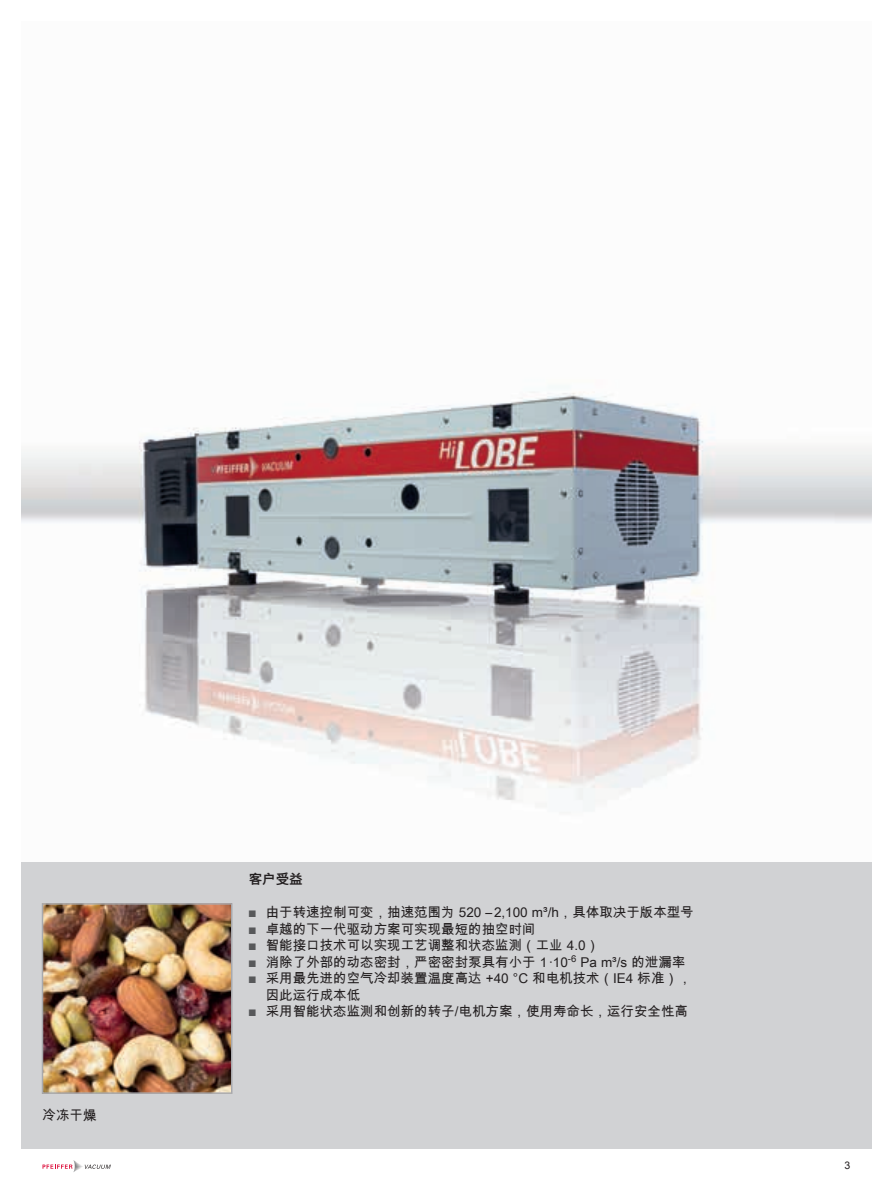
<style>
.page{position:relative;width:893px;height:1191px;background:#fff}
.page>*{position:absolute;margin:0;border:0;box-sizing:border-box;transform-origin:0 0}
.t1{font:13.5px/16.5px "Arial Unicode MS";color:#231f20}
.t2{font:700 13.5px "Arial Unicode MS";color:#231f20}
.t3{font:10.5px "Arial Unicode MS";color:#231f20}
.s1{color:#57585a}
</style>
<div class="page">
<svg style="left:43px;top:1160px;width:68px;height:12px"></svg>
<div style="left:21px;top:861px;width:851px;height:287px;background:#d1d2d4"></div>
<img style="left:45px;top:906px;width:184px;height:185px">
<div style="left:42px;top:903px;width:190px;height:191px;border:2px solid #a8a9ad"></div>
<img style="left:21px;top:392px;width:851px;height:419px">
<p class="t1" style="left:43px;top:1106px;width:55px">冷冻干燥</p>
<p class="t2" style="left:249px;top:869px;width:55px">客户受益</p>
<p class="t1" style="left:249px;top:904px;width:447px"><span class="s1">■</span> 由于转速控制可变，抽速范围为 520 –2,100 m³/h，具体取决于版本型号</p>
<p class="t1" style="left:249px;top:920px;width:289px"><span class="s1">■</span> 卓越的下一代驱动方案可实现最短的抽空时间</p>
<p class="t1" style="left:249px;top:937px;width:352px"><span class="s1">■</span> 智能接口技术可以实现工艺调整和状态监测（工业 4.0）</p>
<p class="t1" style="left:249px;top:953px;width:438px"><span class="s1">■</span> 消除了外部的动态密封，严密密封泵具有小于 1·10<sup>-6</sup> Pa m³/s 的泄漏率</p>
<p class="t1" style="left:266px;top:970px;width:427px;text-indent:-17px"><span class="s1">■</span> 采用最先进的空气冷却装置温度高达 +40 °C 和电机技术（IE4 标准），因此运行成本低</p>
<p class="t1" style="left:249px;top:1003px;width:441px"><span class="s1">■</span> 采用智能状态监测和创新的转子/电机方案，使用寿命长，运行安全性高</p>
<p class="t3" style="left:845px;top:1157px;width:7px">3</p>
</div>
